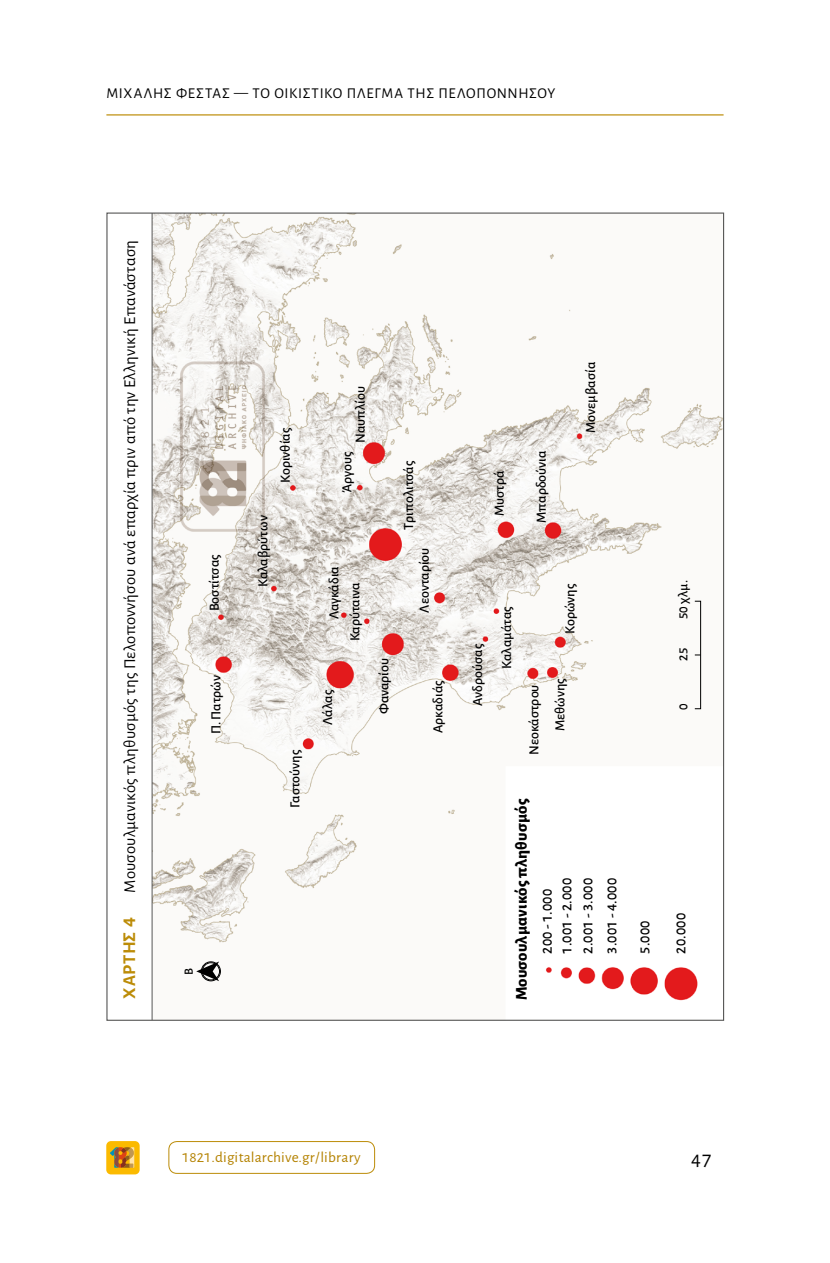
<style>
.page{position:relative;width:830px;height:1263px;background:#fff}
.page>*{position:absolute;margin:0;border:0;box-sizing:border-box;transform-origin:0 0}
.t1{font:21px "Alegreya Sans";color:#000}
.t2{font:700 18px "Alegreya Sans";letter-spacing:.02em;color:#bc8c08}
.t3{font:16.5px "Alegreya Sans";letter-spacing:.01em;color:#000}
.t4{font:800 16.5px "Alegreya Sans";letter-spacing:.005em;color:#000}
.t5{font:500 15px/19.5px "Alegreya Sans";letter-spacing:.01em;color:#000}
.t6{font:15px "Alegreya Sans";letter-spacing:.045em;color:#000}
.t7{font:15px "Alegreya Sans";letter-spacing:.01em;color:#b48200}
.t8{font:500 13.95px "Alegreya Sans";color:#000}
.t9{font:500 13.5px "Alegreya Sans";letter-spacing:.01em;color:#000}
.t10{font:500 12.6px "Alegreya Sans";color:#000}
.s1{font-size:19.5px}
</style>
<div class="page">
<hr style="left:106px;top:114px;width:617px;height:2px;background:#bc8c08">
<div style="left:106px;top:1141px;width:34px;height:33px;background:#fbba00;border-radius:5px"></div>
<svg style="left:110px;top:1147px;width:24px;height:21px"></svg>
<div style="left:168px;top:1141px;width:207px;height:33px;border:1px solid #bc8c08;border-radius:8px"></div>
<img style="left:153px;top:214px;width:568px;height:787px">
<div style="left:201px;top:961px;width:20px;height:20px;border:1px solid #000;border-radius:50%"></div>
<svg style="left:196px;top:961px;width:23px;height:20px"></svg>
<hr style="left:152px;top:213px;width:1px;height:807px;background:#575756">
<div style="left:667px;top:490px;width:42px;height:156px;background:#fbfaf8"></div>
<svg style="left:693px;top:600px;width:8px;height:109px"></svg>
<p class="t6" style="left:106px;top:83px;width:450px">ΜΙΧΑΛΗΣ ΦΕΣΤΑΣ — ΤΟ ΟΙΚΙΣΤΙΚΌ ΠΛΈΓΜΑ ΤΗΣ ΠΕΛΟΠΟΝΝΉΣΟΥ</p>
<p class="t3" style="left:118px;top:892px;width:654px;rotate:-90deg">Μουσουλμανικός πληθυσμός της Πελοποννήσου ανά επαρχία πριν από την Ελληνική Επανάσταση</p>
<p class="t2" style="left:116px;top:999px;width:83px;rotate:-90deg">ΧΆΡΤΗΣ <span class="s1">4</span></p>
<p class="t8" style="left:204px;top:611px;width:59px;rotate:-90deg">Βοστίτσας</p>
<p class="t8" style="left:206px;top:734px;width:60px;rotate:-90deg">Π. Πατρών</p>
<p class="t10" style="left:180px;top:975px;width:8px;rotate:-90deg">B</p>
<p class="t8" style="left:275px;top:483px;width:57px;rotate:-90deg">Κορινθίας</p>
<p class="t8" style="left:253px;top:587px;width:73px;rotate:-90deg">Καλαβρύτων</p>
<p class="t8" style="left:285px;top:807px;width:60px;rotate:-90deg">Γαστούνης</p>
<p class="t8" style="left:350px;top:443px;width:58px;rotate:-90deg">Ναυπλίου</p>
<p class="t8" style="left:337px;top:493px;width:43px;rotate:-90deg">Άργους</p>
<p class="t8" style="left:324px;top:619px;width:55px;rotate:-90deg">Λαγκάδια</p>
<p class="t8" style="left:345px;top:641px;width:61px;rotate:-90deg">Καρύταινα</p>
<p class="t8" style="left:317px;top:725px;width:36px;rotate:-90deg">Λάλας</p>
<p class="t8" style="left:398px;top:530px;width:71px;rotate:-90deg">Τριπολιτσάς</p>
<p class="t8" style="left:414px;top:612px;width:66px;rotate:-90deg">Λεονταρίου</p>
<p class="t8" style="left:374px;top:714px;width:58px;rotate:-90deg">Φαναρίου</p>
<p class="t8" style="left:428px;top:733px;width:54px;rotate:-90deg">Αρκαδιάς</p>
<p class="t8" style="left:489px;top:516px;width:47px;rotate:-90deg">Μυστρά</p>
<p class="t8" style="left:531px;top:523px;width:74px;rotate:-90deg">Μπαρδούνια</p>
<p class="t8" style="left:580px;top:433px;width:73px;rotate:-90deg">Μονεμβασία</p>
<p class="t8" style="left:467px;top:705px;width:64px;rotate:-90deg">Ανδρούσας</p>
<p class="t8" style="left:496px;top:669px;width:64px;rotate:-90deg">Καλαμάτας</p>
<p class="t8" style="left:559px;top:634px;width:52px;rotate:-90deg">Κορώνης</p>
<p class="t8" style="left:524px;top:755px;width:72px;rotate:-90deg">Νεοκάστρου</p>
<p class="t8" style="left:550px;top:731px;width:55px;rotate:-90deg">Μεθώνης</p>
<p class="t4" style="left:508px;top:1000px;width:203px;rotate:-90deg">Μουσουλμανικός πληθυσμός</p>
<p class="t5" style="left:536px;top:953px;width:77px;rotate:-90deg">200 - 1.000<br>1.001 - 2.000</p>
<p class="t5" style="left:574px;top:953px;width:77px;line-height:24px;rotate:-90deg">2.001 - 3.000<br>3.001 - 4.000</p>
<p class="t9" style="left:673px;top:619px;width:41px;rotate:-90deg">50 χλμ.</p>
<p class="t9" style="left:673px;top:661px;width:15px;rotate:-90deg">25</p>
<p class="t9" style="left:673px;top:710px;width:8px;rotate:-90deg">0</p>
<p class="t5" style="left:633px;top:953px;width:35px;rotate:-90deg">5.000</p>
<p class="t5" style="left:669px;top:953px;width:42px;rotate:-90deg">20.000</p>
<p class="t7" style="left:182px;top:1147px;width:180px">1821.digitalarchive.gr/library</p>
<h1 class="t1" style="left:690px;top:1146px;width:22px">47</h1>
</div>
